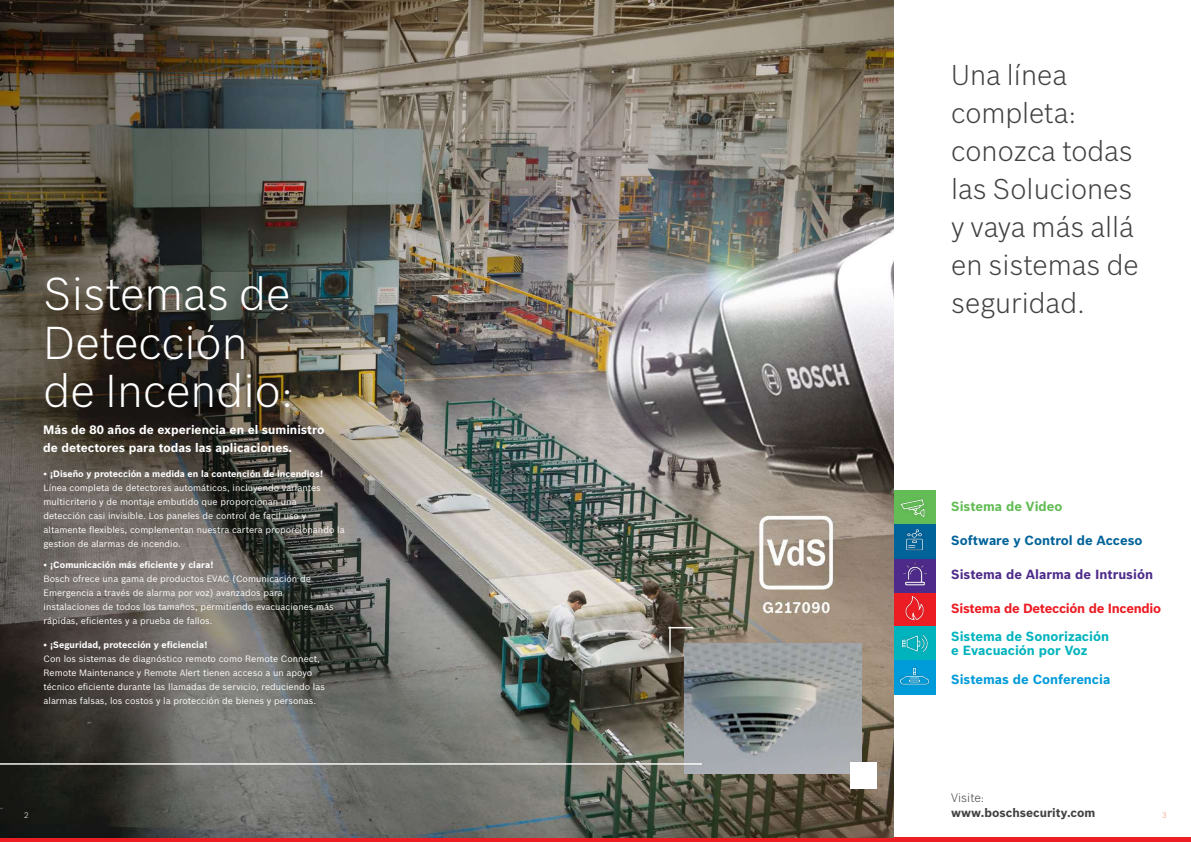
<style>
.page{position:relative;width:1191px;height:842px;background:#fff}
.page>*{position:absolute;margin:0;border:0;box-sizing:border-box;transform-origin:0 0}
.t1{font:300 45px/48.4px "Bosch Sans";color:#fff}
.t2{font:300 28px/38px "Bosch Sans";color:#414042}
.t3{font:700 13px/14px "Bosch Sans";color:#00b3bd}
.t4{font:700 13px "Bosch Sans";letter-spacing:-.02em;color:#ed1d24}
.t5{font:700 13px "Bosch Sans";color:#4e2b8a}
.t6{font:700 13px "Bosch Sans";color:#00639a}
.t7{font:700 13px "Bosch Sans";color:#009bd9}
.t8{font:700 13px "Bosch Sans";color:#63bc55}
.t9{font:700 12px/18.4px "Bosch Sans";color:#fff}
.t10{font:700 12px "Bosch Sans";color:#414042}
.t11{font:300 12px "Bosch Sans";color:#414042}
.t12{font:9px/14px "Bosch Sans";color:#fff}
.t13{font:700 9px "Bosch Sans";color:#fff}
.t14{font:300 8px "Bosch Sans";color:#f79679}
.t15{font:300 8px "Bosch Sans";color:#fff}
</style>
<div class="page">
<div style="left:0;top:837px;width:1191px;height:5px;background:#ed1d24"></div>
<img style="left:0;top:0;width:893px;height:837px">
<img style="left:684px;top:643px;width:178px;height:131px">
<hr style="left:0;top:763px;width:702px;height:2px;background:#fff">
<svg style="left:668px;top:626px;width:25px;height:27px"></svg>
<div style="left:850px;top:763px;width:27px;height:26px;background:#fff"></div>
<div style="left:893px;top:592px;width:42px;height:34px;background:#ed1d24"></div>
<img style="left:905px;top:596px;width:19px;height:25px">
<div style="left:893px;top:626px;width:42px;height:35px;background:#00b3bd"></div>
<img style="left:901px;top:635px;width:27px;height:18px">
<div style="left:893px;top:490px;width:42px;height:34px;background:#63bc55"></div>
<img style="left:900px;top:499px;width:25px;height:18px">
<div style="left:893px;top:558px;width:42px;height:34px;background:#4e2b8a"></div>
<img style="left:903px;top:562px;width:24px;height:24px">
<div style="left:893px;top:524px;width:42px;height:34px;background:#00639a"></div>
<img style="left:906px;top:529px;width:18px;height:22px">
<div style="left:893px;top:661px;width:42px;height:34px;background:#009bd9"></div>
<img style="left:899px;top:667px;width:31px;height:18px">
<h1 class="t1" style="left:44px;top:267px;width:251px">Sistemas de<br>Detección de Incendio:</h1>
<h3 class="t9" style="left:43px;top:419px;width:283px">Más de 80 años de experiencia en el suministro de detectores para todas las aplicaciones.</h3>
<p class="t13" style="left:44px;top:467px;width:281px">• ¡Diseño y protección a medida en la contención de incendios!</p>
<p class="t12" style="left:44px;top:480px;width:302px">Línea completa de detectores automáticos, incluyendo variantes multicriterio y de montaje embutido que proporcionan una<br>detección casi invisible. Los paneles de control de facil uso y altamente flexibles, complementan nuestra cartera proporcionando la gestion de alarmas de incendio.</p>
<p class="t13" style="left:44px;top:558px;width:171px">• ¡Comunicación más eficiente y clara!</p>
<p class="t12" style="left:44px;top:571px;width:292px">Bosch ofrece una gama de productos EVAC (Comunicación de Emergencia a través de alarma por voz) avanzados para instalaciones de todos los tamaños, permitiendo evacuaciones más rápidas, eficientes y a prueba de fallos.</p>
<p class="t13" style="left:44px;top:638px;width:165px">• ¡Seguridad, protección y eficiencia!</p>
<p class="t12" style="left:44px;top:652px;width:283px">Con los sistemas de diagnóstico remoto como Remote Connect, Remote Maintenance y Remote Alert tienen acceso a un apoyo técnico eficiente durante las llamadas de servicio, reduciendo las alarmas falsas, los costos y la protección de bienes y personas.</p>
<p class="t15" style="left:24px;top:809px;width:6px">2</p>
<h2 class="t2" style="left:951px;top:54px;width:189px">Una línea completa: conozca todas las Soluciones y vaya más allá en sistemas de seguridad.</h2>
<h3 class="t8" style="left:951px;top:496px;width:113px">Sistema de Video</h3>
<h3 class="t6" style="left:951px;top:530px;width:193px">Software y Control de Acceso</h3>
<h3 class="t5" style="left:951px;top:564px;width:203px">Sistema de Alarma de Intrusión</h3>
<h3 class="t4" style="left:951px;top:598px;width:211px">Sistema de Detección de Incendio</h3>
<h3 class="t3" style="left:951px;top:628px;width:159px">Sistema de Sonorización e Evacuación por Voz</h3>
<h3 class="t7" style="left:951px;top:669px;width:161px">Sistemas de Conferencia</h3>
<h3 class="t11" style="left:951px;top:789px;width:35px">Visite:</h3>
<h3 class="t10" style="left:951px;top:804px;width:146px">www.boschsecurity.com</h3>
<p class="t14" style="left:1162px;top:809px;width:6px">3</p>
</div>
